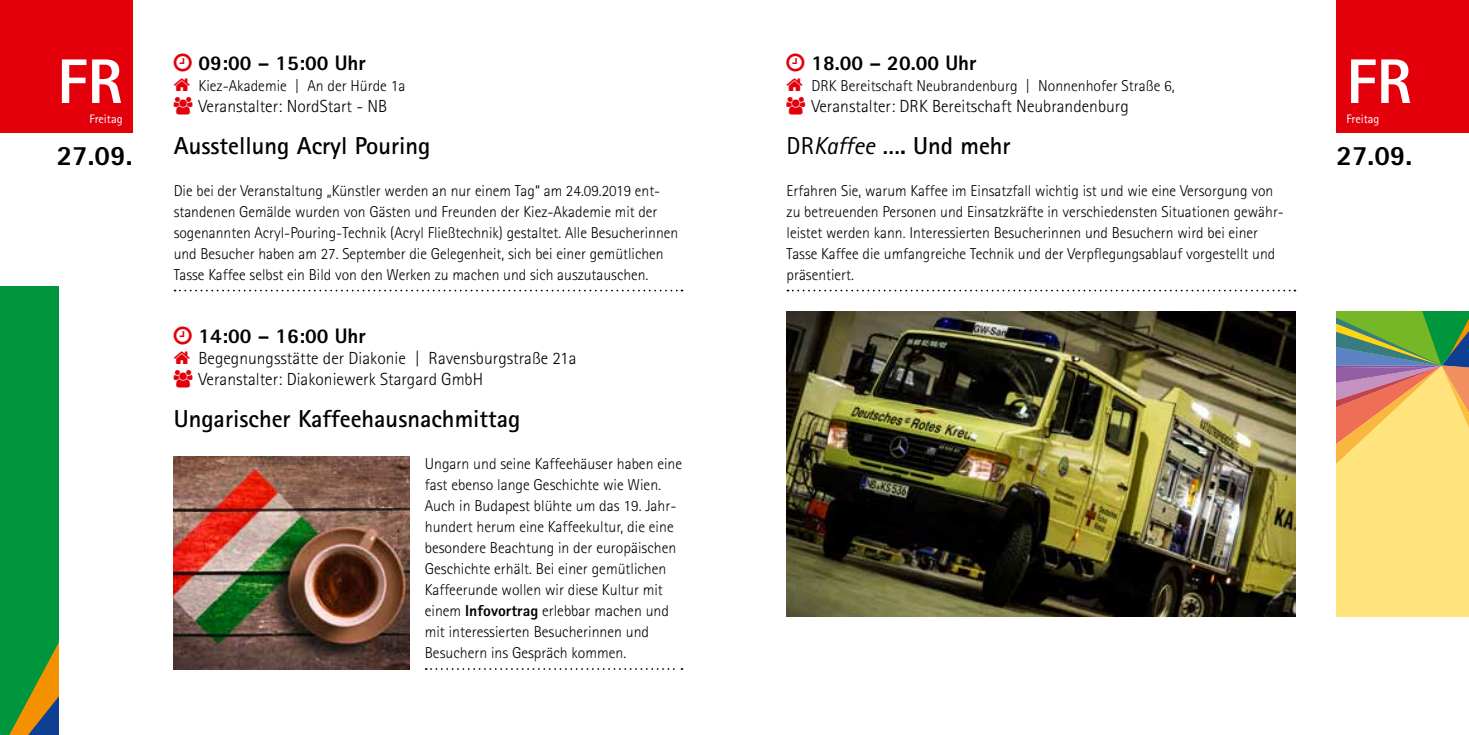
<style>
.page{position:relative;width:1469px;height:735px;background:#fff}
.page>*{position:absolute;margin:0;border:0;box-sizing:border-box;transform-origin:0 0}
.t1{font:800 63px "Rotis Sans Serif";color:#fff}
.t2{font:800 28px "Rotis Sans Serif";color:#000}
.t3{font:700 24.5px "Rotis Sans Serif";color:#000}
.t4{font:800 21px "Rotis Sans Serif";color:#000}
.t5{font:300 17.5px/21px "Rotis Sans Serif";color:#000}
.t6{font:300 15.75px/21px "Rotis Sans Serif";color:#000}
.t7{font:12.25px "Rotis Sans Serif";color:#fff}
.s1{font-weight:400}
.s2{font-weight:400;font-style:italic}
.s3{font-weight:800}
</style>
<div class="page">
<svg style="left:174px;top:289px;width:508px;height:2px"></svg>
<svg style="left:426px;top:668px;width:256px;height:1px"></svg>
<svg style="left:787px;top:289px;width:508px;height:2px"></svg>
<svg style="left:0;top:286px;width:59px;height:448px;background:#0f933b"></svg>
<svg style="left:1336px;top:311px;width:132px;height:304px;background:#dac773"></svg>
<img style="left:174px;top:456px;width:236px;height:212px">
<div style="left:0;top:0;width:132px;height:132px;background:#e3000b"></div>
<div style="left:1336px;top:0;width:132px;height:132px;background:#e3000b"></div>
<img style="left:786px;top:311px;width:509px;height:304px">
<h3 class="t4" style="left:198px;top:49px;width:169px">09:00 – 15:00 Uhr</h3>
<p class="t6" style="left:198px;top:75px;width:208px">Kiez-Akademie | An der Hürde 1a</p>
<p class="t5" style="left:198px;top:95px;width:190px">Veranstalter: NordStart - NB</p>
<h3 class="t3" style="left:174px;top:130px;width:258px">Ausstellung Acryl Pouring</h3>
<p class="t6" style="left:174px;top:180px;width:506px">Die bei der Veranstaltung „Künstler werden an nur einem Tag“ am 24.09.2019 ent&shy;standenen Gemälde wurden von Gästen und Freunden der Kiez-Akademie mit der sogenannten Acryl-Pouring-Technik (Acryl Fließtechnik) gestaltet. Alle Besucherinnen und Besucher haben am 27. September die Gelegenheit, sich bei einer gemütlichen Tasse Kaffee selbst ein Bild von den Werken zu machen und sich auszutauschen.</p>
<h3 class="t4" style="left:811px;top:49px;width:166px">18.00 – 20.00 Uhr</h3>
<p class="t6" style="left:811px;top:75px;width:365px">DRK Bereitschaft Neubrandenburg | Nonnenhofer Straße 6,</p>
<p class="t5" style="left:811px;top:95px;width:319px">Veranstalter: DRK Bereitschaft Neubrandenburg</p>
<h3 class="t3" style="left:786px;top:130px;width:226px"><span class="s1">DR</span><span class="s2">Kaffee</span> …. Und mehr</h3>
<p class="t6" style="left:786px;top:180px;width:499px">Erfahren Sie, warum Kaffee im Einsatzfall wichtig ist und wie eine Versorgung von zu betreuenden Personen und Einsatzkräfte in verschiedensten Situationen gewähr&shy;leistet werden kann. Interessierten Besucherinnen und Besuchern wird bei einer Tasse Kaffee die umfangreiche Technik und der Verpflegungsablauf vorgestellt und präsentiert.</p>
<h1 class="t1" style="left:57px;top:41px;width:67px">FR</h1>
<p class="t7" style="left:89px;top:111px;width:35px">Freitag</p>
<h1 class="t1" style="left:1346px;top:41px;width:67px">FR</h1>
<p class="t7" style="left:1346px;top:111px;width:35px">Freitag</p>
<h2 class="t2" style="left:57px;top:137px;width:77px">27.09.</h2>
<h2 class="t2" style="left:1336px;top:137px;width:77px">27.09.</h2>
<h3 class="t4" style="left:198px;top:322px;width:169px">14:00 – 16:00 Uhr</h3>
<p class="t5" style="left:198px;top:347px;width:379px">Begegnungsstätte der Diakonie | Ravensburgstraße 21a<br>Veranstalter: Diakoniewerk Stargard GmbH</p>
<h3 class="t3" style="left:174px;top:403px;width:348px">Ungarischer Kaffeehausnachmittag</h3>
<p class="t6" style="left:425px;top:453px;width:259px">Ungarn und seine Kaffeehäuser haben eine fast ebenso lange Geschichte wie Wien.<br>Auch in Budapest blühte um das 19. Jahr&shy;hundert herum eine Kaffeekultur, die eine besondere Beachtung in der europäischen Geschichte erhält. Bei einer gemütlichen Kaffeerunde wollen wir diese Kultur mit einem <span class="s3">Infovortrag</span> erlebbar machen und mit interessierten Besucherinnen und Besuchern ins Gespräch kommen.</p>
</div>
